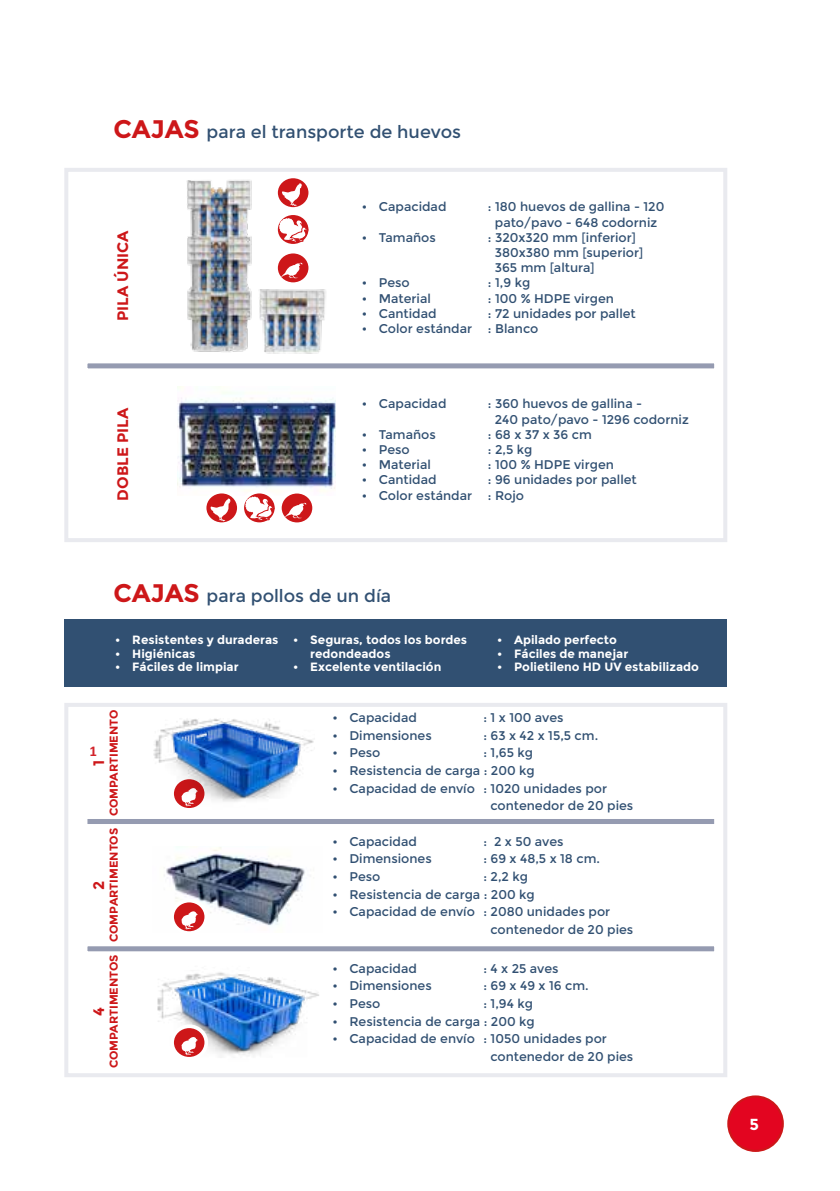
<style>
.page{position:relative;width:840px;height:1191px;background:#fff}
.page>*{position:absolute;margin:0;border:0;box-sizing:border-box;transform-origin:0 0}
.t1{font:17.6px "Montserrat";color:#315072}
.t2{font:700 16px "Montserrat";color:#fff}
.t3{font:700 15.2px "Montserrat";color:#cd1719}
.t4{font:700 15px "Calibri";color:#d2232a}
.t5{font:12.6px/15.2px "Montserrat";color:#315072}
.t6{font:12.6px "Montserrat";letter-spacing:.275em;color:#315072}
.t7{font:700 12px/13.8px "Montserrat";color:#fff}
.t8{font:700 11.4px "Montserrat";color:#cd1719}
.s1{font-weight:700;font-size:25.4px;color:#cd1719}
</style>
<div class="page">
<div style="left:64px;top:620px;width:662px;height:67px;background:#315072"></div>
<img style="left:157px;top:972px;width:162px;height:83px">
<div style="left:64px;top:168px;width:662px;height:374px;border:4px solid #e9eaef"></div>
<div style="left:64px;top:703px;width:662px;height:374px;border:4px solid #e9eaef"></div>
<div style="left:85px;top:361px;width:630px;height:9px;background:#959bb1;border:2px solid #fff"></div>
<svg style="left:172px;top:1026px;width:34px;height:32px"></svg>
<div style="left:170px;top:1024px;width:38px;height:36px;border:4px solid #fff;border-radius:50%"></div>
<svg style="left:181px;top:1037px;width:17px;height:18px"></svg>
<img style="left:156px;top:168px;width:126px;height:184px">
<img style="left:252px;top:276px;width:74px;height:78px">
<img style="left:177px;top:386px;width:158px;height:105px">
<img style="left:131px;top:703px;width:213px;height:105px">
<img style="left:164px;top:847px;width:141px;height:79px">
<div style="left:85px;top:944px;width:630px;height:9px;background:#959bb1;border:2px solid #fff"></div>
<div style="left:85px;top:817px;width:630px;height:9px;background:#959bb1;border:2px solid #fff"></div>
<svg style="left:172px;top:900px;width:34px;height:33px"></svg>
<div style="left:170px;top:898px;width:38px;height:37px;border:4px solid #fff;border-radius:50%"></div>
<svg style="left:181px;top:911px;width:17px;height:18px"></svg>
<svg style="left:276px;top:213px;width:34px;height:33px"></svg>
<div style="left:274px;top:211px;width:38px;height:37px;border:4px solid #fff;border-radius:50%"></div>
<svg style="left:278px;top:217px;width:30px;height:29px"></svg>
<svg style="left:242px;top:491px;width:34px;height:33px"></svg>
<div style="left:240px;top:489px;width:38px;height:37px;border:4px solid #fff;border-radius:50%"></div>
<svg style="left:244px;top:496px;width:30px;height:28px"></svg>
<svg style="left:276px;top:176px;width:34px;height:33px"></svg>
<svg style="left:281px;top:183px;width:21px;height:23px"></svg>
<div style="left:274px;top:174px;width:38px;height:37px;border:4px solid #fff;border-radius:50%"></div>
<svg style="left:204px;top:491px;width:35px;height:33px"></svg>
<svg style="left:210px;top:498px;width:20px;height:23px"></svg>
<div style="left:202px;top:489px;width:39px;height:37px;border:4px solid #fff;border-radius:50%"></div>
<svg style="left:276px;top:251px;width:34px;height:33px"></svg>
<svg style="left:281px;top:262px;width:21px;height:16px"></svg>
<div style="left:274px;top:249px;width:38px;height:37px;border:4px solid #fff;border-radius:50%"></div>
<svg style="left:279px;top:491px;width:35px;height:33px"></svg>
<svg style="left:285px;top:502px;width:21px;height:16px"></svg>
<div style="left:277px;top:489px;width:39px;height:37px;border:4px solid #fff;border-radius:50%"></div>
<div style="left:728px;top:1096px;width:54px;height:54px;background:#e30520;border-radius:50%"></div>
<div style="left:726px;top:1095px;width:57px;height:57px;border:2px solid #cd1719;border-radius:50%"></div>
<h1 class="t1" style="left:113px;top:122px;width:349px"><span class="s1">CAJAS</span> para el transporte de huevos</h1>
<p class="t3" style="left:114px;top:321px;width:92px;rotate:-90deg">PILA ÚNICA</p>
<p class="t3" style="left:114px;top:500px;width:94px;rotate:-90deg">DOBLE PILA</p>
<p class="t5" style="left:361px;top:199px;width:86px">• Capacidad</p>
<p class="t5" style="left:487px;top:199px;width:178px;text-align:center">: 180 huevos de gallina - 120 pato/pavo - 648 codorniz</p>
<p class="t5" style="left:361px;top:230px;width:75px">• Tamaños</p>
<p class="t5" style="left:494px;top:230px;width:150px;text-indent:-7px">: 320x320 mm [inferior]<br>380x380 mm [superior]<br>365 mm [altura]</p>
<p class="t5" style="left:361px;top:275px;width:50px">• Peso</p>
<p class="t5" style="left:487px;top:275px;width:44px">: 1,9 kg</p>
<p class="t5" style="left:361px;top:291px;width:71px">• Material</p>
<p class="t5" style="left:487px;top:291px;width:127px">: 100 % HDPE virgen</p>
<p class="t5" style="left:361px;top:306px;width:76px">• Cantidad</p>
<p class="t5" style="left:487px;top:306px;width:149px">: 72 unidades por pallet</p>
<p class="t5" style="left:361px;top:321px;width:178px">• Color estándar : Blanco</p>
<p class="t5" style="left:361px;top:396px;width:86px">• Capacidad</p>
<p class="t5" style="left:494px;top:396px;width:195px;text-indent:-7px">: 360 huevos de gallina -<br>240 pato/pavo - 1296 codorniz</p>
<p class="t5" style="left:361px;top:427px;width:75px">• Tamaños</p>
<p class="t6" style="left:487px;top:427px;width:105px">: 68x37x36cm</p>
<p class="t5" style="left:361px;top:442px;width:50px">• Peso</p>
<p class="t5" style="left:487px;top:442px;width:46px">: 2,5 kg</p>
<p class="t5" style="left:361px;top:457px;width:71px">• Material</p>
<p class="t5" style="left:487px;top:457px;width:127px">: 100 % HDPE virgen</p>
<p class="t5" style="left:361px;top:472px;width:76px">• Cantidad</p>
<p class="t5" style="left:487px;top:472px;width:150px">: 96 unidades por pallet</p>
<p class="t5" style="left:361px;top:488px;width:164px">• Color estándar : Rojo</p>
<h1 class="t1" style="left:113px;top:585px;width:279px"><span class="s1">CAJAS</span> para pollos de un día</h1>
<p class="t7" style="left:115px;top:632px;width:165px">• Resistentes y duraderas</p>
<p class="t7" style="left:115px;top:646px;width:82px">• Higiénicas</p>
<p class="t7" style="left:115px;top:660px;width:125px">• Fáciles de limpiar</p>
<p class="t7" style="left:310px;top:632px;width:158px;text-indent:-17px">• Seguras, todos los bordes redondeados</p>
<p class="t7" style="left:293px;top:660px;width:149px">• Excelente ventilación</p>
<p class="t7" style="left:497px;top:633px;width:121px">• Apilado perfecto</p>
<p class="t7" style="left:497px;top:646px;width:133px">• Fáciles de manejar</p>
<p class="t7" style="left:497px;top:660px;width:203px">• Polietileno HD UV estabilizado</p>
<p class="t8" style="left:107px;top:816px;width:108px;rotate:-90deg">COMPARTIMENTO</p>
<p class="t4" style="left:89px;top:742px;width:9px">1</p>
<p class="t3" style="left:90px;top:766px;width:8px;rotate:-90deg">1</p>
<p class="t8" style="left:107px;top:942px;width:115px;rotate:-90deg">COMPARTIMENTOS</p>
<p class="t3" style="left:90px;top:889px;width:11px;rotate:-90deg">2</p>
<p class="t8" style="left:107px;top:1068px;width:115px;rotate:-90deg">COMPARTIMENTOS</p>
<p class="t3" style="left:90px;top:1015px;width:10px;rotate:-90deg">4</p>
<p class="t5" style="left:332px;top:710px;width:86px">• Capacidad</p>
<p class="t5" style="left:483px;top:710px;width:82px">: 1 x 100 aves</p>
<p class="t5" style="left:332px;top:728px;width:101px">• Dimensiones</p>
<p class="t5" style="left:483px;top:728px;width:116px">: 63 x 42 x 15,5 cm.</p>
<p class="t5" style="left:332px;top:745px;width:50px">• Peso</p>
<p class="t5" style="left:483px;top:745px;width:51px">: 1,65 kg</p>
<p class="t5" style="left:332px;top:763px;width:204px">• Resistencia de carga : 200 kg</p>
<p class="t5" style="left:490px;top:779px;width:144px;line-height:17.6px;text-indent:-158px">• Capacidad de envío : 1020 unidades por contenedor de 20 pies</p>
<p class="t5" style="left:332px;top:834px;width:86px">• Capacidad</p>
<p class="t5" style="left:483px;top:834px;width:82px">: 2 x 50 aves</p>
<p class="t5" style="left:332px;top:851px;width:101px">• Dimensiones</p>
<p class="t5" style="left:483px;top:851px;width:118px">: 69 x 48,5 x 18 cm.</p>
<p class="t5" style="left:332px;top:869px;width:50px">• Peso</p>
<p class="t5" style="left:483px;top:869px;width:46px">: 2,2 kg</p>
<p class="t5" style="left:332px;top:886px;width:204px">• Resistencia de carga : 200 kg</p>
<p class="t5" style="left:490px;top:903px;width:144px;line-height:17.6px;text-indent:-158px">• Capacidad de envío : 2080 unidades por contenedor de 20 pies</p>
<p class="t5" style="left:332px;top:961px;width:86px">• Capacidad</p>
<p class="t5" style="left:483px;top:961px;width:77px">: 4 x 25 aves</p>
<p class="t5" style="left:332px;top:978px;width:101px">• Dimensiones</p>
<p class="t5" style="left:483px;top:978px;width:107px">: 69 x 49 x 16 cm.</p>
<p class="t5" style="left:332px;top:996px;width:50px">• Peso</p>
<p class="t5" style="left:483px;top:996px;width:51px">: 1,94 kg</p>
<p class="t5" style="left:332px;top:1013px;width:204px">• Resistencia de carga : 200 kg</p>
<p class="t5" style="left:490px;top:1030px;width:144px;line-height:17.6px;text-indent:-158px">• Capacidad de envío : 1050 unidades por contenedor de 20 pies</p>
<p class="t2" style="left:749px;top:1115px;width:11px">5</p>
</div>
